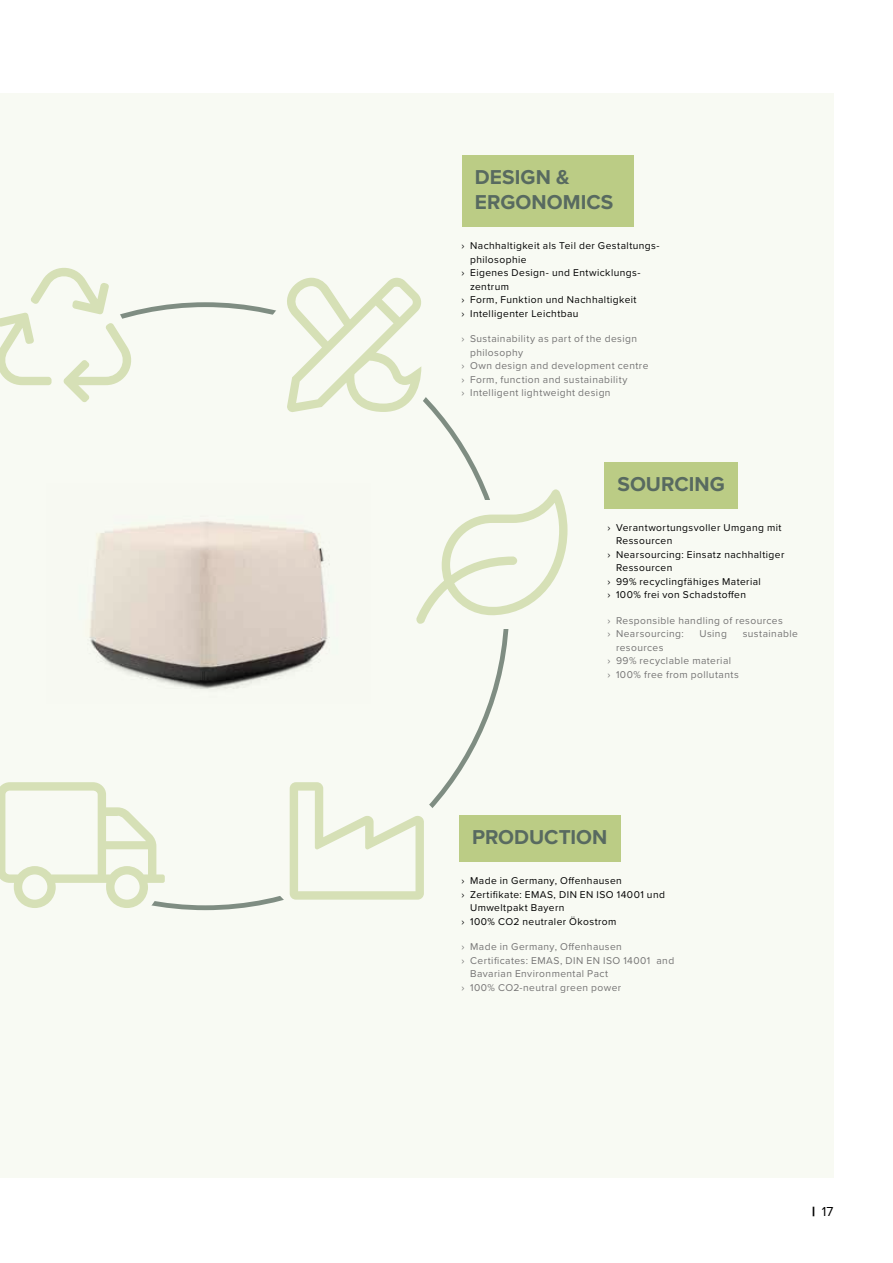
<style>
.page{position:relative;width:893px;height:1263px;background:#fff}
.page>*{position:absolute;margin:0;border:0;box-sizing:border-box;transform-origin:0 0}
.t1{font:300 134.25px "Font Awesome 5 Pro";color:#d6e0b6}
.t2{font:700 20.85px/25px "Proxima Nova";color:#586a60}
.t3{font:13.5px "Proxima Nova";color:#000}
.t4{font:10.2px "Proxima Nova";letter-spacing:.04em;color:#000}
.t5{font:10.2px/13.5px "Proxima Nova";letter-spacing:.04em;color:#757474}
.s1{font-weight:900}
</style>
<div class="page">
<div style="left:0;top:94px;width:833px;height:1084px;background:#f8faf3"></div>
<svg style="left:146px;top:302px;width:363px;height:608px"></svg>
<div style="left:390px;top:501px;width:196px;height:128px;background:#f8faf3"></div>
<svg style="left:251px;top:747px;width:221px;height:163px"></svg>
<img style="left:89px;top:483px;width:282px;height:220px">
<div style="left:462px;top:155px;width:172px;height:47px;background:#bbcc85"></div>
<div style="left:462px;top:180px;width:172px;height:47px;background:#bbcc85"></div>
<div style="left:605px;top:462px;width:133px;height:46px;background:#bbcc85"></div>
<div style="left:459px;top:815px;width:161px;height:47px;background:#bbcc85"></div>
<svg style="left:416px;top:489px;width:93px;height:12px"></svg>
<svg style="left:261px;top:302px;width:178px;height:133px"></svg>
<svg style="left:120px;top:308px;width:26px;height:11px"></svg>
<svg style="left:290px;top:782px;width:134px;height:117px"></svg>
<svg style="left:146px;top:757px;width:34px;height:153px"></svg>
<h1 class="t1" style="left:-3px;top:267px;width:149px">●</h1>
<h2 class="t2" style="left:475px;top:164px;width:140px">DESIGN &amp;<br>ERGONOMICS</h2>
<p class="t4" style="left:462px;top:238px;width:199px">› Nachhaltigkeit als Teil der Gestaltungs-</p>
<p class="t4" style="left:470px;top:252px;width:58px">philosophie</p>
<p class="t4" style="left:462px;top:265px;width:180px">› Eigenes Design- und Entwicklungs-</p>
<p class="t4" style="left:470px;top:279px;width:40px">zentrum</p>
<p class="t4" style="left:462px;top:292px;width:177px">› Form, Funktion und Nachhaltigkeit</p>
<p class="t4" style="left:462px;top:306px;width:118px">› Intelligenter Leichtbau</p>
<p class="t5" style="left:462px;top:331px;width:177px">› Sustainability as part of the design</p>
<p class="t5" style="left:470px;top:345px;width:54px">philosophy</p>
<p class="t5" style="left:462px;top:358px;width:188px">› Own design and development centre</p>
<p class="t5" style="left:462px;top:372px;width:167px">› Form, function and sustainability</p>
<p class="t5" style="left:462px;top:385px;width:150px">› Intelligent lightweight design</p>
<h1 class="t1" style="left:416px;top:489px;width:153px">●</h1>
<h2 class="t2" style="left:618px;top:471px;width:109px">SOURCING</h2>
<p class="t4" style="left:607px;top:520px;width:176px">› Verantwortungsvoller Umgang mit</p>
<p class="t4" style="left:616px;top:533px;width:58px">Ressourcen</p>
<p class="t4" style="left:607px;top:547px;width:179px">› Nearsourcing: Einsatz nachhaltiger</p>
<p class="t4" style="left:616px;top:560px;width:58px">Ressourcen</p>
<p class="t4" style="left:607px;top:574px;width:155px">› 99% recyclingfähiges Material</p>
<p class="t4" style="left:607px;top:587px;width:140px">› 100% frei von Schadstoffen</p>
<p class="t5" style="left:607px;top:613px;width:177px">› Responsible handling of resources › Nearsourcing:</p>
<p class="t5" style="left:699px;top:627px;width:29px">Using</p>
<p class="t5" style="left:743px;top:627px;width:57px">sustainable</p>
<p class="t5" style="left:607px;top:640px;width:133px;text-indent:9px">resources<br>› 99% recyclable material<br>› 100% free from pollutants</p>
<h2 class="t2" style="left:472px;top:824px;width:137px">PRODUCTION</h2>
<p class="t4" style="left:462px;top:873px;width:162px">› Made in Germany, Offenhausen</p>
<p class="t4" style="left:462px;top:886px;width:205px">› Zertifikate: EMAS, DIN EN ISO 14001 und</p>
<p class="t4" style="left:470px;top:900px;width:96px">Umweltpakt Bayern</p>
<p class="t4" style="left:462px;top:913px;width:156px">› 100% CO2 neutraler Ökostrom</p>
<p class="t5" style="left:462px;top:939px;width:162px">› Made in Germany, Offenhausen</p>
<p class="t5" style="left:462px;top:953px;width:214px">› Certificates: EMAS, DIN EN ISO 14001 and</p>
<p class="t5" style="left:470px;top:966px;width:140px">Bavarian Environmental Pact</p>
<p class="t5" style="left:462px;top:980px;width:161px">› 100% CO2-neutral green power</p>
<h3 class="t3" style="left:812px;top:1201px;width:23px"><span class="s1">|</span> 17</h3>
</div>
